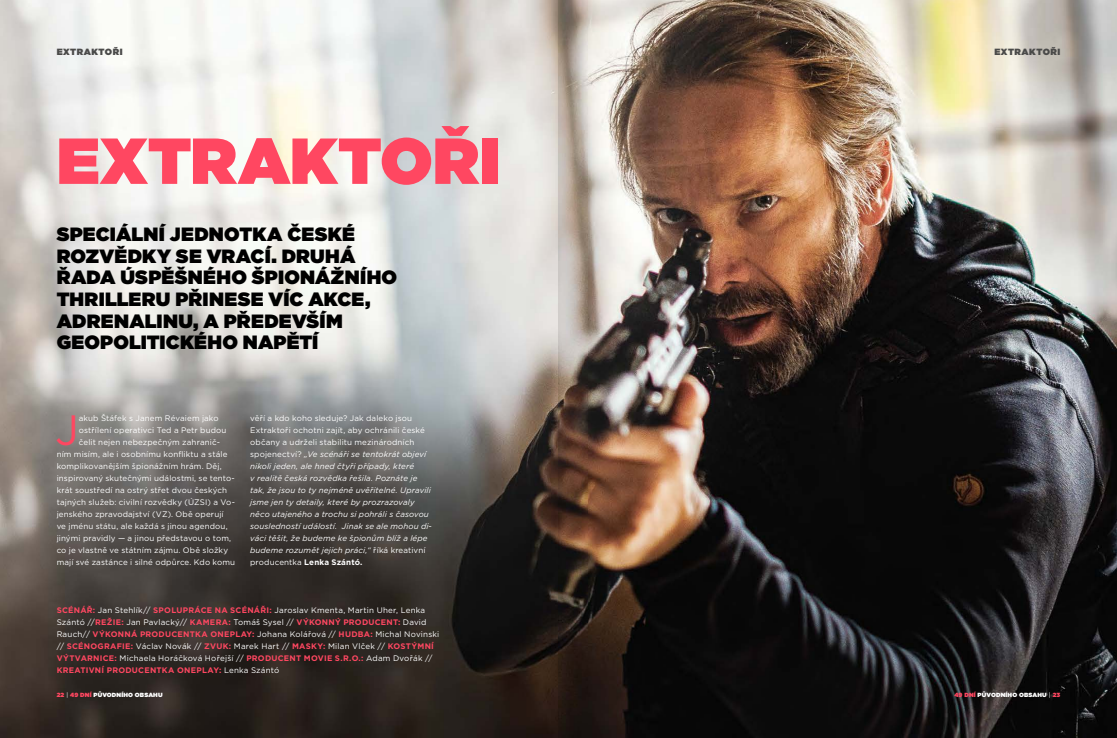
<style>
.page{position:relative;width:1117px;height:738px;background:#fff}
.page>*{position:absolute;margin:0;border:0;box-sizing:border-box;transform-origin:0 0}
.t1{font:900 64.7px "Gotham";letter-spacing:.005em;color:#ff4761}
.t2{font:42.3px "Gotham";color:#ff4761}
.t3{font:900 19.2px/21.6px "Gotham";letter-spacing:.01em;color:#000}
.t4{font:900 9px "Gotham";letter-spacing:.055em;color:#4a4a49}
.t5{font:8px/12px "Gotham";letter-spacing:.015em;color:#fff}
.t6{font:italic 8px/12px "Gotham";letter-spacing:.01em;color:#fff}
.t7{font:900 6px "Gotham";letter-spacing:.025em;color:#fff}
.s1{font-style:normal}
.s2{font-weight:700;font-style:normal}
.s3{font-weight:700;color:#ff4761}
.s4{color:#ff4761}
.s5{font-weight:400}
</style>
<div class="page">
<img style="left:0;top:0;width:1117px;height:737px">
<img style="left:558px;top:0;width:29px;height:737px">
<p class="t4" style="left:57px;top:46px;width:67px">EXTRAKTOŘI</p>
<p class="t4" style="left:994px;top:46px;width:67px">EXTRAKTOŘI</p>
<h1 class="t1" style="left:57px;top:114px;width:445px">EXTRAKTOŘI</h1>
<h3 class="t3" style="left:57px;top:223px;width:342px">SPECIÁLNÍ JEDNOTKA ČESKÉ<br>ROZVĚDKY SE VRACÍ. DRUHÁ<br>ŘADA ÚSPĚŠNÉHO ŠPIONÁŽNÍHO<br>THRILLERU PŘINESE VÍC AKCE,<br>ADRENALINU, A PŘEDEVŠÍM<br>GEOPOLITICKÉHO NAPĚTÍ</h3>
<h2 class="t2" style="left:55px;top:402px;width:25px">J</h2>
<p class="t5" style="left:79px;top:411px;width:141px">akub Štáfek s Janem Révaiem jako</p>
<p class="t5" style="left:79px;top:423px;width:149px">ostřílení operativci Ted a Petr budou</p>
<p class="t5" style="left:79px;top:435px;width:143px">čelit nejen nebezpečným zahranič-</p>
<p class="t5" style="left:57px;top:447px;width:172px">ním misím, ale i osobnímu konfliktu a stále</p>
<p class="t5" style="left:57px;top:459px;width:167px">komplikovanějším špionážním hrám. Děj,</p>
<p class="t5" style="left:57px;top:471px;width:180px">inspirovaný skutečnými událostmi, se tento-</p>
<p class="t5" style="left:57px;top:483px;width:172px">krát soustředí na ostrý střet dvou českých</p>
<p class="t5" style="left:57px;top:495px;width:180px">tajných služeb: civilní rozvědky (ÚZSI) a Vo-</p>
<p class="t5" style="left:57px;top:507px;width:168px">jenského zpravodajství (VZ). Obě operují</p>
<p class="t5" style="left:57px;top:519px;width:173px">ve jménu státu, ale každá s jinou agendou,</p>
<p class="t5" style="left:57px;top:531px;width:176px">jinými pravidly — a jinou představou o tom,</p>
<p class="t5" style="left:57px;top:543px;width:173px">co je vlastně ve státním zájmu. Obě složky</p>
<p class="t5" style="left:57px;top:555px;width:180px">mají své zastánce i silné odpůrce. Kdo komu</p>
<p class="t6" style="left:250px;top:411px;width:183px"><span class="s1">věří a kdo koho sleduje? Jak daleko jsou Extraktoři ochotni zajít, aby ochránili české občany a udrželi stabilitu mezinárodních spojenectví?</span> „Ve scénáři se tentokrát objeví nikoli jeden, ale hned čtyři případy, které<br>v realitě česká rozvědka řešila. Poznáte je tak, že jsou to ty nejméně uvěřitelné. Upravili jsme jen ty detaily, které by prozrazovaly něco utajeného a trochu si pohráli s časovou sousledností událostí. Jinak se ale mohou di&shy;váci těšit, že budeme ke špionům blíž a lépe budeme rozumět jejich práci,“ <span class="s1">říká kreativní producentka</span> <span class="s2">Lenka Szántó.</span></p>
<p class="t5" style="left:57px;top:603px;width:384px"><span class="s3">SCÉNÁŘ:</span> Jan Stehlík// <span class="s3">SPOLUPRÁCE NA SCÉNÁŘI:</span> Jaroslav Kmenta, Martin Uher, Lenka Szántó //<span class="s3">REŽIE:</span> Jan Pavlacký// <span class="s3">KAMERA:</span> Tomáš Sysel // <span class="s3">VÝKONNÝ PRODUCENT:</span> David Rauch// <span class="s3">VÝKONNÁ PRODUCENTKA ONEPLAY:</span> Johana Kolářová // <span class="s3">HUDBA:</span> Michal Novinski // <span class="s3">SCÉNOGRAFIE:</span> Václav Novák // <span class="s3">ZVUK:</span> Marek Hart // <span class="s3">MASKY:</span> Milan Vlček // <span class="s3">KOSTÝMNÍ VÝTVARNICE:</span> Michaela Horáčková Hořejší // <span class="s3">PRODUCENT MOVIE S.R.O.:</span> Adam Dvořák // <span class="s3">KREATIVNÍ PRODUCENTKA ONEPLAY:</span> Lenka Szántó</p>
<p class="t7" style="left:57px;top:690px;width:107px"><span class="s4">22</span> <span class="s5">|</span> <span class="s4">49 DNÍ</span> PŮVODNÍHO OBSAHU</p>
<p class="t7" style="left:954px;top:690px;width:107px"><span class="s4">49 DNÍ</span> PŮVODNÍHO OBSAHU <span class="s5">|</span> <span class="s4">23</span></p>
</div>
